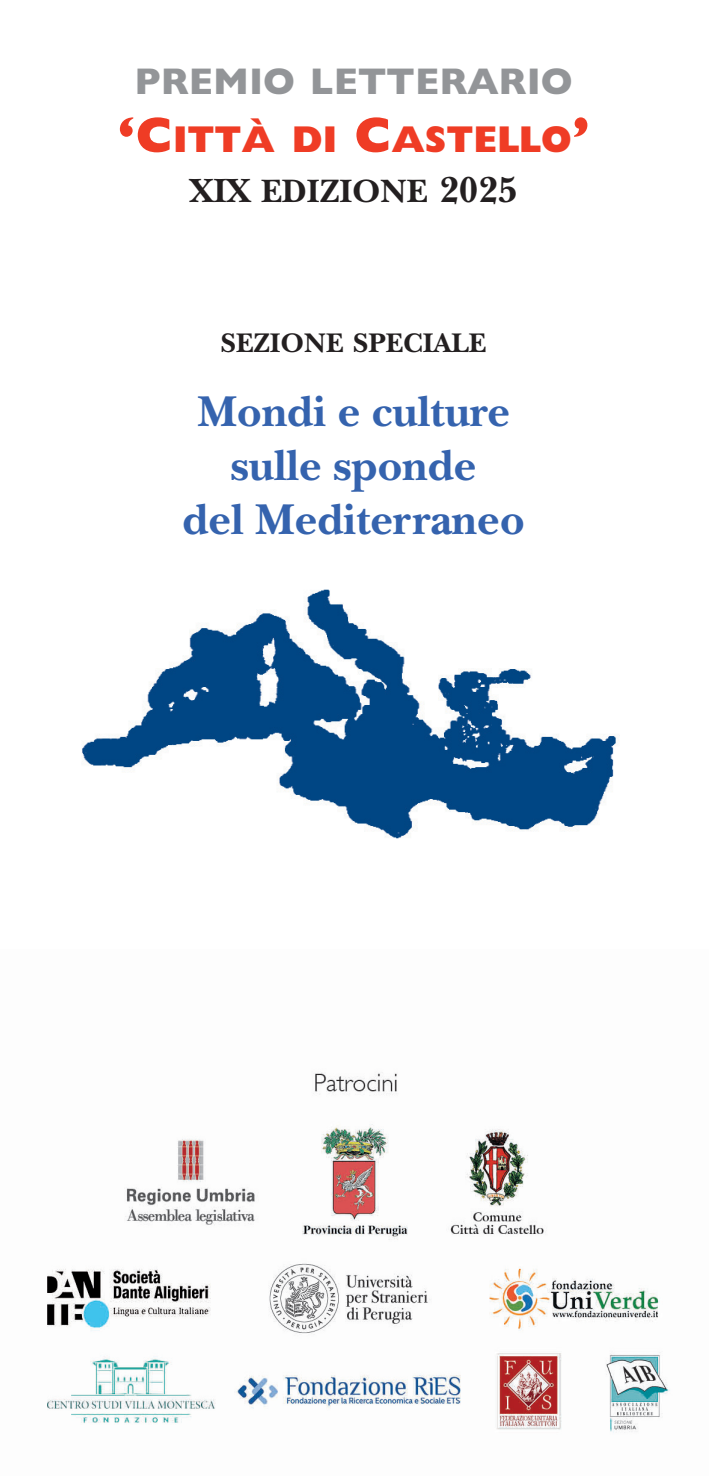
<style>
.page{position:relative;width:709px;height:1482px;background:#fff}
.page>*{position:absolute;margin:0;border:0;box-sizing:border-box;transform-origin:0 0}
.t1{font:700 45px/54px "New Baskerville";color:#3563ae;text-align:center}
.t2{font:700 37.5px/57.5px "Gill Sans";color:#939598;text-align:center}
.t3{font:700 33.75px "New Baskerville";color:#231f20}
.t4{font:700 28px "New Baskerville";color:#231f20}
.s1{font-weight:800;font-size:50px;color:#ef3c25}
.s2{font-weight:800;color:#ef3c25}
.s3{font-size:35px}
.s4{font-size:37.5px}
</style>
<div class="page">
<img style="left:82px;top:589px;width:538px;height:250px">
<img style="left:47px;top:1072px;width:623px;height:361px">
<p class="t2" style="left:117px;top:57px;width:475px">PREMIO LETTERARIO <span class="s1">‘C</span><span class="s2">ITTÀ DI</span> <span class="s1">C</span><span class="s2">ASTELLO</span><span class="s1">’</span></p>
<p class="t3" style="left:190px;top:179px;width:329px"><span class="s3">XIX</span> EDIZIONE <span class="s4">2025</span></p>
<p class="t4" style="left:221px;top:333px;width:267px">SEZIONE SPECIALE</p>
<p class="t1" style="left:182px;top:390px;width:344px">Mondi e culture sulle sponde<br>del Mediterraneo</p>
</div>
